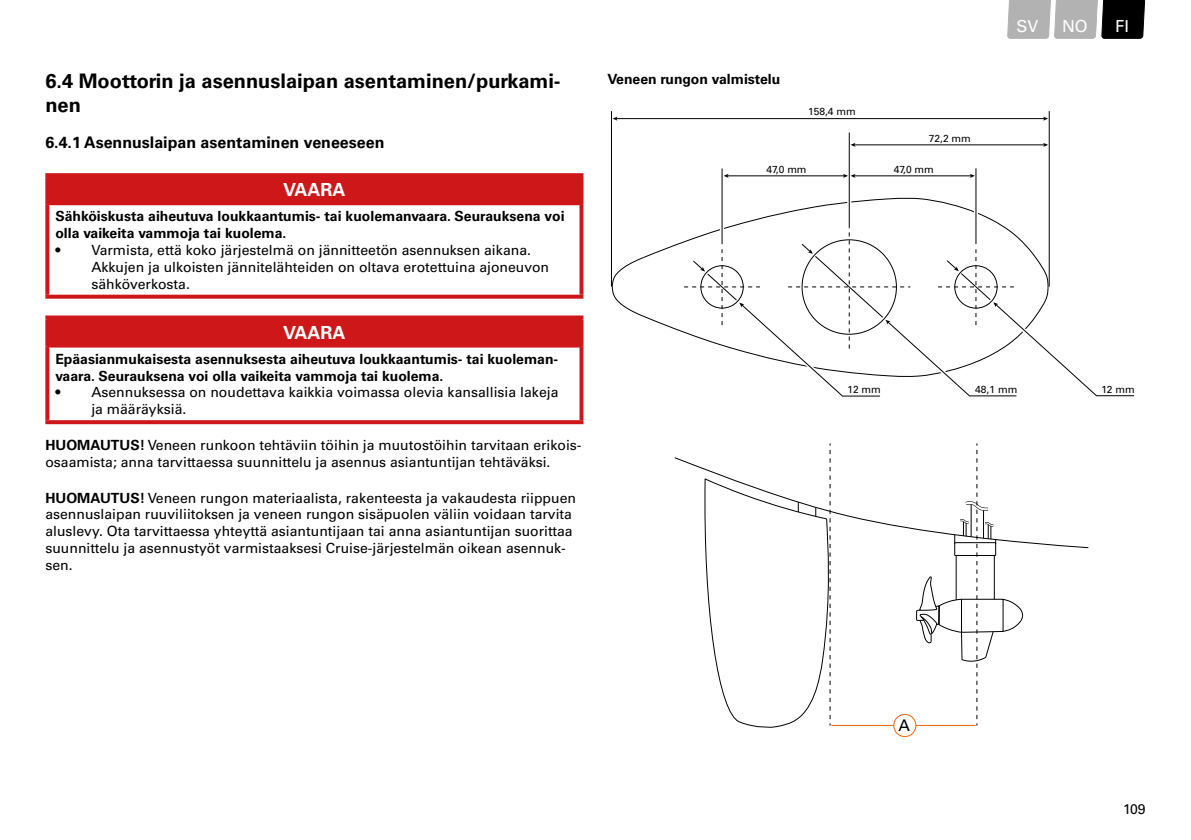
<style>
.page{position:relative;width:1191px;height:840px;background:#fff}
.page>*{position:absolute;margin:0;border:0;box-sizing:border-box;transform-origin:0 0}
.t1{font:700 20px/24px "Univers LT Std";color:#000}
.t2{font:700 18px "Univers LT Std";color:#fff}
.t3{font:16.6px "Univers LT Std";color:#fff}
.t4{font:700 16px "Univers LT Std";color:#000}
.t5{font:16px "Univers LT Std";color:#000}
.t6{font:14px/16.8px "Univers LT Std";color:#000}
.t7{font:700 14px/16.8px "Univers LT Std";color:#000}
.t8{font:10.2px "Univers LT Std";color:#000}
.s1{font-weight:700}
</style>
<div class="page">
<svg style="left:1007px;top:0;width:139px;height:39px;background:#848484"></svg>
<div style="left:47px;top:175px;width:534px;height:29px;background:#cd1719"></div>
<hr style="left:49px;top:203px;width:530px;height:2px;background:#cd1719">
<svg style="left:45px;top:173px;width:538px;height:4px;fill:#cd1719"></svg>
<svg style="left:45px;top:177px;width:2px;height:27px"></svg>
<hr style="left:579px;top:177px;width:4px;height:27px;background:#cd1719">
<svg style="left:45px;top:204px;width:4px;height:90px"></svg>
<svg style="left:579px;top:204px;width:4px;height:90px"></svg>
<svg style="left:45px;top:294px;width:538px;height:4px;background:#d53d3f"></svg>
<div style="left:47px;top:317px;width:534px;height:29px;background:#cd1719"></div>
<hr style="left:49px;top:345px;width:530px;height:2px;background:#cd1719">
<svg style="left:45px;top:315px;width:538px;height:4px;fill:#cd1719"></svg>
<svg style="left:45px;top:319px;width:2px;height:27px"></svg>
<hr style="left:579px;top:319px;width:4px;height:27px;background:#cd1719">
<svg style="left:45px;top:346px;width:4px;height:74px"></svg>
<svg style="left:579px;top:346px;width:4px;height:74px"></svg>
<svg style="left:45px;top:420px;width:538px;height:4px;background:#cf2123"></svg>
<hr style="left:611px;top:111px;width:1px;height:175px;background:#000">
<hr style="left:1048px;top:111px;width:1px;height:175px;background:#000">
<hr style="left:616px;top:118px;width:428px;height:1px;background:#000">
<svg style="left:612px;top:116px;width:5px;height:5px"></svg>
<svg style="left:1043px;top:116px;width:5px;height:5px"></svg>
<svg style="left:976px;top:168px;width:1px;height:29px"></svg>
<hr style="left:975px;top:168px;width:1px;height:76px;background:#000">
<svg style="left:722px;top:168px;width:1px;height:29px"></svg>
<hr style="left:721px;top:168px;width:1px;height:76px;background:#000">
<svg style="left:848px;top:132px;width:1px;height:65px"></svg>
<hr style="left:849px;top:132px;width:1px;height:95px;background:#000">
<hr style="left:854px;top:175px;width:117px;height:1px;background:#000">
<svg style="left:970px;top:174px;width:5px;height:4px"></svg>
<hr style="left:727px;top:175px;width:117px;height:1px;background:#000">
<svg style="left:723px;top:174px;width:5px;height:4px"></svg>
<svg style="left:843px;top:174px;width:12px;height:4px"></svg>
<hr style="left:854px;top:144px;width:190px;height:1px;background:#000">
<svg style="left:850px;top:143px;width:5px;height:4px"></svg>
<svg style="left:1043px;top:143px;width:5px;height:4px"></svg>
<svg style="left:611px;top:197px;width:524px;height:200px"></svg>
<svg style="left:674px;top:443px;width:415px;height:285px"></svg>
<hr style="left:915px;top:724px;width:60px;height:1px;background:#ec6608">
<hr style="left:831px;top:724px;width:62px;height:1px;background:#ec6608">
<div style="left:893px;top:713px;width:23px;height:23px;border:1px solid #ec6608;border-radius:50%"></div>
<h1 class="t1" style="left:45px;top:69px;width:517px">6.4 Moottorin ja asennuslaipan asentaminen/purkami&shy;nen</h1>
<p class="t4" style="left:45px;top:133px;width:340px">6.4.1 Asennuslaipan asentaminen veneeseen</p>
<p class="t2" style="left:283px;top:179px;width:64px">VAARA</p>
<p class="t7" style="left:55px;top:208px;width:511px">Sähköiskusta aiheutuva loukkaantumis- tai kuolemanvaara. Seurauksena voi olla vaikeita vammoja tai kuolema.</p>
<p class="t6" style="left:91px;top:241px;width:459px;text-indent:-36px">• Varmista, että koko järjestelmä on jännitteetön asennuksen aikana.<br>Akkujen ja ulkoisten jännitelähteiden on oltava erotettuina ajoneuvon sähköverkosta.</p>
<p class="t2" style="left:283px;top:321px;width:64px">VAARA</p>
<p class="t7" style="left:55px;top:350px;width:504px">Epäasianmukaisesta asennuksesta aiheutuva loukkaantumis- tai kuoleman&shy;vaara. Seurauksena voi olla vaikeita vammoja tai kuolema.</p>
<p class="t6" style="left:91px;top:384px;width:469px;text-indent:-36px">• Asennuksessa on noudettava kaikkia voimassa olevia kansallisia lakeja ja määräyksiä.</p>
<p class="t6" style="left:45px;top:436px;width:538px"><span class="s1">HUOMAUTUS!</span> Veneen runkoon tehtäviin töihin ja muutostöihin tarvitaan erikois&shy;osaamista; anna tarvittaessa suunnittelu ja asennus asiantuntijan tehtäväksi.</p>
<p class="t6" style="left:45px;top:489px;width:532px"><span class="s1">HUOMAUTUS!</span> Veneen rungon materiaalista, rakenteesta ja vakaudesta riippuen asennuslaipan ruuviliitoksen ja veneen rungon sisäpuolen väliin voidaan tarvita aluslevy. Ota tarvittaessa yhteyttä asiantuntijaan tai anna asiantuntijan suorittaa suunnittelu ja asennustyöt varmistaaksesi Cruise-järjestelmän oikean asennuk&shy;sen.</p>
<p class="t7" style="left:607px;top:71px;width:174px">Veneen rungon valmistelu</p>
<p class="t8" style="left:808px;top:106px;width:49px">158,4 mm</p>
<p class="t8" style="left:928px;top:132px;width:44px">72,2 mm</p>
<p class="t8" style="left:766px;top:163px;width:42px">47,0 mm</p>
<p class="t8" style="left:893px;top:163px;width:42px">47,0 mm</p>
<p class="t3" style="left:1016px;top:16px;width:24px">SV</p>
<p class="t3" style="left:1062px;top:16px;width:27px">NO</p>
<p class="t3" style="left:1115px;top:16px;width:15px">FI</p>
<p class="t8" style="left:847px;top:383px;width:35px">12 mm</p>
<p class="t8" style="left:975px;top:383px;width:44px">48,1 mm</p>
<p class="t8" style="left:1101px;top:383px;width:35px">12 mm</p>
<p class="t5" style="left:898px;top:715px;width:13px">A</p>
<p class="t6" style="left:1123px;top:800px;width:24px">109</p>
</div>
